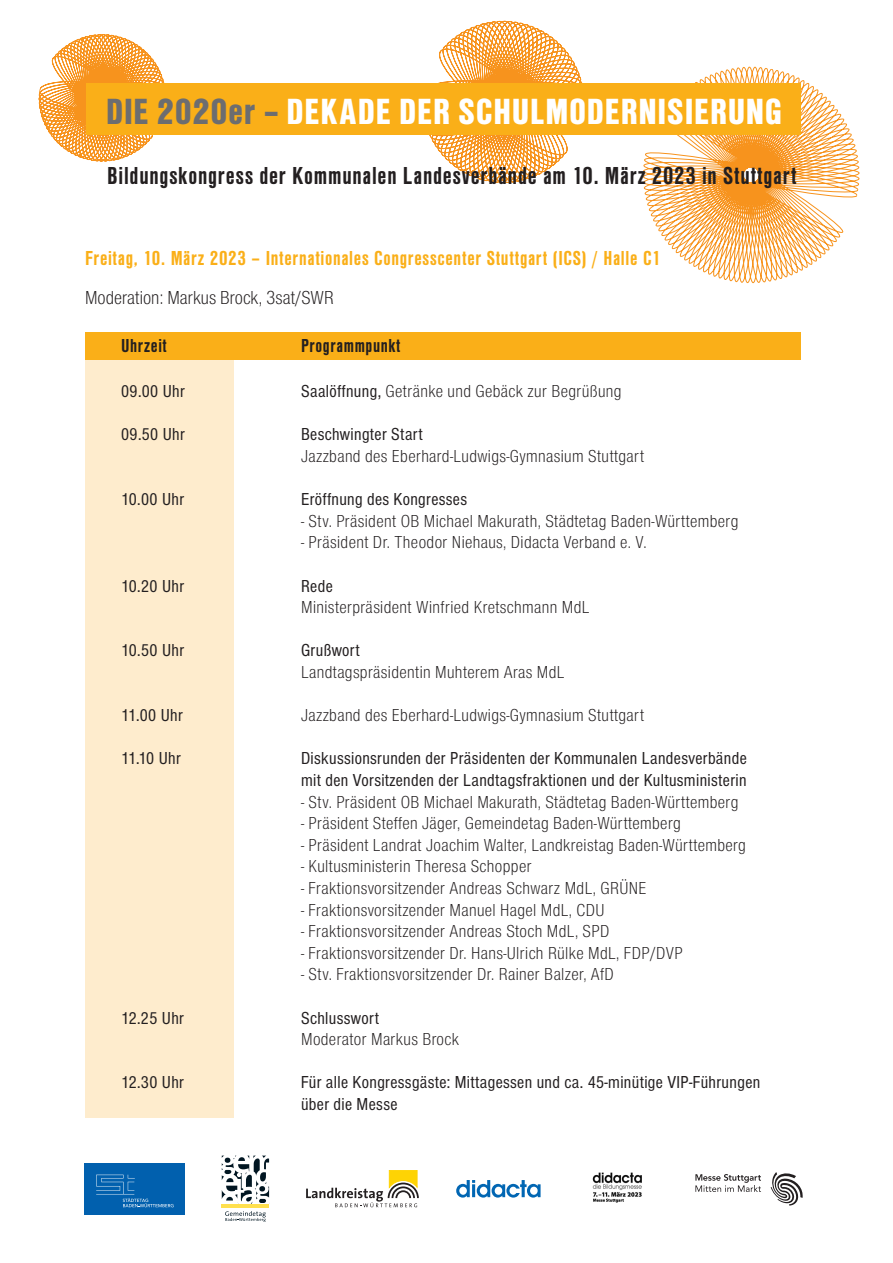
<style>
.page{position:relative;width:893px;height:1263px;background:#fff}
.page>*{position:absolute;margin:0;border:0;box-sizing:border-box;transform-origin:0 0}
.t1{font:37.8px "Sans Cd Poster CE Black";letter-spacing:.07em;color:#fff}
.t2{font:25.5px "Sans Cd CE Bold";letter-spacing:.03em;color:#231f20}
.t3{font:21px "Sans Cd CE Bold";letter-spacing:.03em;color:#faaf18}
.t4{font:19.5px "Sans Cd CE Light";color:#231f20}
.t5{font:19.5px "Sans Cd CE Bold";letter-spacing:.03em;color:#231f20}
.t6{font:18px "Sans Cd CE Light";letter-spacing:.02em;color:#231f20}
.t7{font:18px "Sans Cd CE Regular";letter-spacing:.02em;color:#231f20}
.s1{color:#6c6d70}
.s2{font-family:"Sans Cd CE Regular"}
</style>
<div class="page">
<div style="left:85px;top:359px;width:149px;height:759px;background:#feeccd"></div>
<div style="left:85px;top:332px;width:715px;height:27px;background:#faaf18"></div>
<svg style="left:422px;top:21px;width:437px;height:339px"></svg>
<svg style="left:38px;top:34px;width:150px;height:128px"></svg>
<div style="left:86px;top:84px;width:714px;height:51px;background:#faaf18"></div>
<img style="left:592px;top:1172px;width:50px;height:31px">
<svg style="left:306px;top:1170px;width:113px;height:37px"></svg>
<div style="left:84px;top:1163px;width:101px;height:52px;background:#0160ae"></div>
<svg style="left:96px;top:1175px;width:78px;height:32px"></svg>
<svg style="left:456px;top:1180px;width:85px;height:17px"></svg>
<svg style="left:225px;top:1211px;width:41px;height:11px"></svg>
<svg style="left:222px;top:1155px;width:47px;height:48px"></svg>
<svg style="left:222px;top:1203px;width:47px;height:4px"></svg>
<svg style="left:771px;top:1172px;width:32px;height:33px"></svg>
<svg style="left:695px;top:1174px;width:66px;height:18px"></svg>
<p class="t1" style="left:107px;top:93px;width:676px"><span class="s1">DIE 2020er –</span> DEKADE DER SCHULMODERNISIERUNG</p>
<p class="t2" style="left:107px;top:162px;width:691px">Bildungskongress der Kommunalen Landesverbände am 10. März 2023 in Stuttgart</p>
<p class="t3" style="left:85px;top:246px;width:577px">Freitag, 10. März 2023 – Internationales Congresscenter Stuttgart (ICS) / Halle C1</p>
<p class="t4" style="left:85px;top:286px;width:250px">Moderation: Markus Brock, 3sat/SWR</p>
<p class="t5" style="left:121px;top:335px;width:47px">Uhrzeit</p>
<p class="t5" style="left:301px;top:335px;width:101px">Programmpunkt</p>
<p class="t7" style="left:121px;top:381px;width:65px">09.00 Uhr</p>
<p class="t6" style="left:301px;top:381px;width:322px"><span class="s2">Saalöffnung,</span> Getränke und Gebäck zur Begrüßung</p>
<p class="t7" style="left:121px;top:425px;width:65px">09.50 Uhr</p>
<p class="t7" style="left:301px;top:425px;width:123px">Beschwingter Start</p>
<p class="t6" style="left:301px;top:446px;width:345px">Jazzband des Eberhard-Ludwigs-Gymnasium Stuttgart</p>
<p class="t7" style="left:121px;top:489px;width:64px">10.00 Uhr</p>
<p class="t7" style="left:301px;top:489px;width:167px">Eröffnung des Kongresses</p>
<p class="t6" style="left:301px;top:511px;width:439px">- Stv. Präsident OB Michael Makurath, Städtetag Baden-Württemberg</p>
<p class="t6" style="left:301px;top:532px;width:347px">- Präsident Dr. Theodor Niehaus, Didacta Verband e. V.</p>
<p class="t7" style="left:121px;top:576px;width:64px">10.20 Uhr</p>
<p class="t7" style="left:301px;top:576px;width:33px">Rede</p>
<p class="t6" style="left:301px;top:597px;width:290px">Ministerpräsident Winfried Kretschmann MdL</p>
<p class="t7" style="left:121px;top:641px;width:64px">10.50 Uhr</p>
<p class="t7" style="left:301px;top:641px;width:60px">Grußwort</p>
<p class="t6" style="left:301px;top:662px;width:265px">Landtagspräsidentin Muhterem Aras MdL</p>
<p class="t7" style="left:121px;top:705px;width:63px">11.00 Uhr</p>
<p class="t6" style="left:301px;top:705px;width:345px">Jazzband des Eberhard-Ludwigs-Gymnasium Stuttgart</p>
<p class="t7" style="left:121px;top:749px;width:61px">11.10 Uhr</p>
<p class="t7" style="left:301px;top:749px;width:447px">Diskussionsrunden der Präsidenten der Kommunalen Landesverbände</p>
<p class="t7" style="left:301px;top:770px;width:447px">mit den Vorsitzenden der Landtagsfraktionen und der Kultusministerin</p>
<p class="t6" style="left:301px;top:792px;width:439px">- Stv. Präsident OB Michael Makurath, Städtetag Baden-Württemberg</p>
<p class="t6" style="left:301px;top:813px;width:381px">- Präsident Steffen Jäger, Gemeindetag Baden-Württemberg</p>
<p class="t6" style="left:301px;top:835px;width:446px">- Präsident Landrat Joachim Walter, Landkreistag Baden-Württemberg</p>
<p class="t6" style="left:301px;top:856px;width:232px">- Kultusministerin Theresa Schopper</p>
<p class="t6" style="left:301px;top:878px;width:347px">- Fraktionsvorsitzender Andreas Schwarz MdL, GRÜNE</p>
<p class="t6" style="left:301px;top:900px;width:305px">- Fraktionsvorsitzender Manuel Hagel MdL, CDU</p>
<p class="t6" style="left:301px;top:921px;width:310px">- Fraktionsvorsitzender Andreas Stoch MdL, SPD</p>
<p class="t6" style="left:301px;top:943px;width:383px">- Fraktionsvorsitzender Dr. Hans-Ulrich Rülke MdL, FDP/DVP</p>
<p class="t6" style="left:301px;top:964px;width:314px">- Stv. Fraktionsvorsitzender Dr. Rainer Balzer, AfD</p>
<p class="t7" style="left:121px;top:1008px;width:64px">12.25 Uhr</p>
<p class="t7" style="left:301px;top:1008px;width:79px">Schlusswort</p>
<p class="t6" style="left:301px;top:1029px;width:160px">Moderator Markus Brock</p>
<p class="t7" style="left:121px;top:1073px;width:64px">12.30 Uhr</p>
<p class="t7" style="left:301px;top:1073px;width:461px">Für alle Kongressgäste: Mittagessen und ca. 45-minütige VIP-Führungen</p>
<p class="t7" style="left:301px;top:1094px;width:98px">über die Messe</p>
</div>
